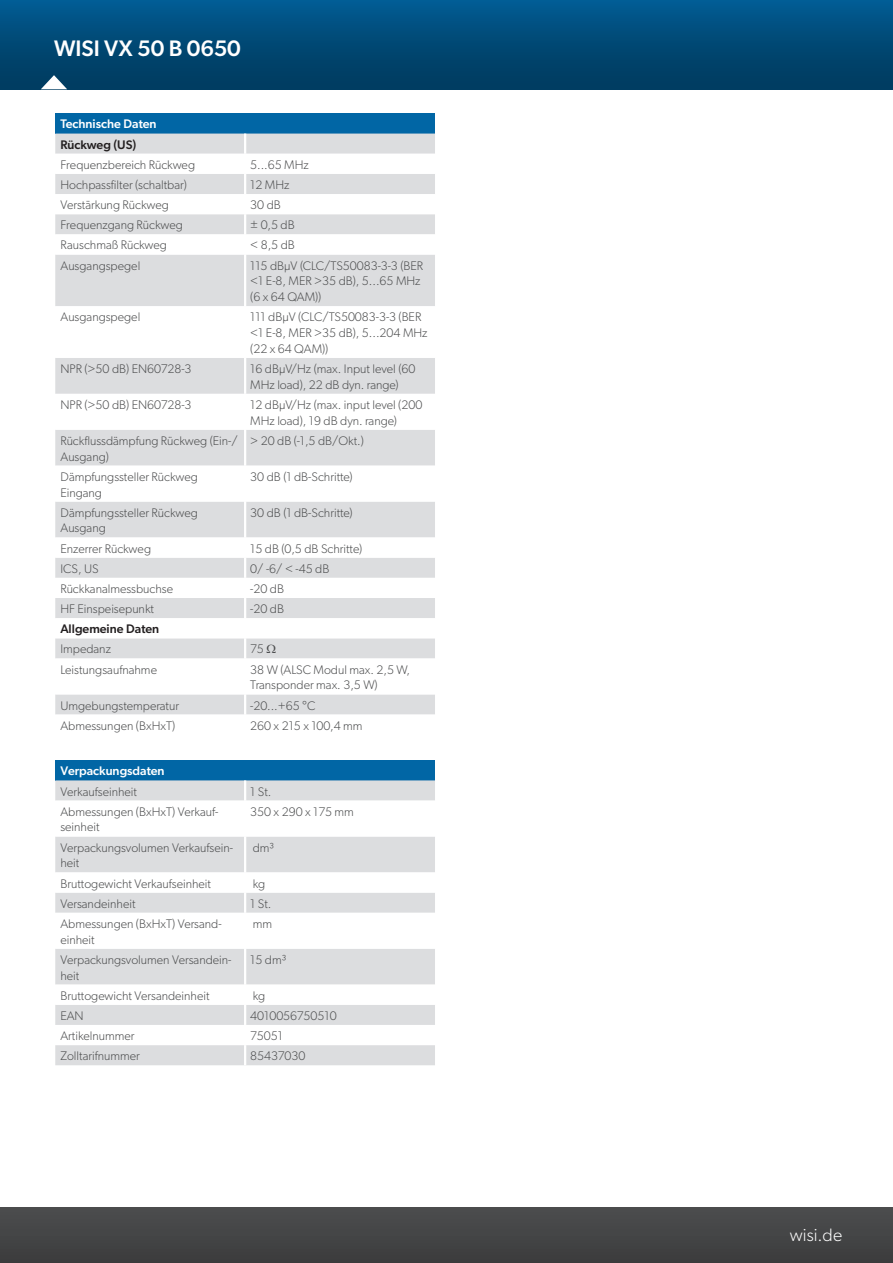
<style>
.page{position:relative;width:893px;height:1263px;background:#fff}
.page>*{position:absolute;margin:0;border:0;box-sizing:border-box;transform-origin:0 0}
.t1{font:500 22.5px "Gibson";letter-spacing:-.005em;color:#fff}
.t2{font:300 18px "Gibson";color:#fff}
.t3{font:300 12.45px/15.8px "Gibson";color:#4b4c4d}
.t4{font:500 12.45px "Gibson";color:#fff}
.t5{font:500 12.45px "Gibson";color:#231f20}
</style>
<div class="page">
<div style="left:0;top:0;width:893px;height:89px;background:linear-gradient(to bottom,#015b91,#00395b)"></div>
<div style="left:0;top:1208px;width:893px;height:55px;background:#454647"></div>
<svg style="left:41px;top:75px;width:26px;height:14px"></svg>
<div style="left:55px;top:113px;width:380px;height:21px;background:#0166a5"></div>
<div style="left:55px;top:134px;width:380px;height:20px;background:#dcdddf"></div>
<svg style="left:55px;top:174px;width:380px;height:541px"></svg>
<hr style="left:244px;top:134px;width:2px;height:20px;background:#fff">
<hr style="left:244px;top:174px;width:2px;height:20px;background:#fff">
<hr style="left:244px;top:194px;width:2px;height:20px;background:#fff">
<hr style="left:244px;top:214px;width:2px;height:20px;background:#fff">
<hr style="left:244px;top:234px;width:2px;height:21px;background:#fff">
<hr style="left:244px;top:255px;width:2px;height:51px;background:#fff">
<hr style="left:244px;top:306px;width:2px;height:52px;background:#fff">
<hr style="left:244px;top:358px;width:2px;height:36px;background:#fff">
<hr style="left:244px;top:394px;width:2px;height:36px;background:#fff">
<hr style="left:244px;top:430px;width:2px;height:36px;background:#fff">
<hr style="left:244px;top:466px;width:2px;height:36px;background:#fff">
<hr style="left:244px;top:502px;width:2px;height:35px;background:#fff">
<hr style="left:244px;top:537px;width:2px;height:21px;background:#fff">
<hr style="left:244px;top:558px;width:2px;height:20px;background:#fff">
<hr style="left:244px;top:578px;width:2px;height:20px;background:#fff">
<hr style="left:244px;top:598px;width:2px;height:20px;background:#fff">
<hr style="left:244px;top:618px;width:2px;height:20px;background:#fff">
<hr style="left:244px;top:638px;width:2px;height:20px;background:#fff">
<hr style="left:244px;top:658px;width:2px;height:36px;background:#fff">
<hr style="left:244px;top:694px;width:2px;height:21px;background:#fff">
<div style="left:55px;top:760px;width:380px;height:20px;background:#0166a5"></div>
<div style="left:55px;top:780px;width:380px;height:285px;background:#dcdddf"></div>
<svg style="left:55px;top:801px;width:380px;height:244px"></svg>
<hr style="left:244px;top:780px;width:2px;height:21px;background:#fff">
<hr style="left:244px;top:801px;width:2px;height:35px;background:#fff">
<hr style="left:244px;top:836px;width:2px;height:36px;background:#fff">
<hr style="left:244px;top:872px;width:2px;height:21px;background:#fff">
<hr style="left:244px;top:893px;width:2px;height:20px;background:#fff">
<hr style="left:244px;top:913px;width:2px;height:36px;background:#fff">
<hr style="left:244px;top:949px;width:2px;height:35px;background:#fff">
<hr style="left:244px;top:984px;width:2px;height:21px;background:#fff">
<hr style="left:244px;top:1005px;width:2px;height:20px;background:#fff">
<hr style="left:244px;top:1025px;width:2px;height:20px;background:#fff">
<hr style="left:244px;top:1045px;width:2px;height:20px;background:#fff">
<svg style="left:267px;top:645px;width:9px;height:8px"></svg>
<h1 class="t1" style="left:54px;top:35px;width:188px">WISI VX 50 B 0650</h1>
<p class="t4" style="left:60px;top:117px;width:98px">Technische Daten</p>
<p class="t5" style="left:60px;top:137px;width:77px">Rückweg (US)</p>
<p class="t3" style="left:60px;top:156px;width:136px">Frequenzbereich Rückweg</p>
<p class="t3" style="left:250px;top:156px;width:60px">5...65 MHz</p>
<p class="t3" style="left:60px;top:177px;width:128px">Hochpassfilter (schaltbar)</p>
<p class="t3" style="left:250px;top:177px;width:41px">12 MHz</p>
<p class="t3" style="left:60px;top:197px;width:110px">Verstärkung Rückweg</p>
<p class="t3" style="left:250px;top:197px;width:32px">30 dB</p>
<p class="t3" style="left:60px;top:217px;width:124px">Frequenzgang Rückweg</p>
<p class="t3" style="left:250px;top:217px;width:46px">± 0,5 dB</p>
<p class="t3" style="left:60px;top:237px;width:108px">Rauschmaß Rückweg</p>
<p class="t3" style="left:250px;top:237px;width:46px">&lt; 8,5 dB</p>
<p class="t3" style="left:60px;top:257px;width:81px">Ausgangspegel</p>
<p class="t3" style="left:250px;top:257px;width:174px">115 dBµV (CLC/TS50083-3-3 (BER &lt;1 E-8, MER &gt;35 dB), 5...65 MHz (6 x 64 QAM))</p>
<p class="t3" style="left:60px;top:309px;width:81px">Ausgangspegel</p>
<p class="t3" style="left:250px;top:309px;width:179px">111 dBµV (CLC/TS50083-3-3 (BER &lt;1 E-8, MER &gt;35 dB), 5...204 MHz (22 x 64 QAM))</p>
<p class="t3" style="left:60px;top:361px;width:133px">NPR (&gt;50 dB) EN60728-3</p>
<p class="t3" style="left:250px;top:361px;width:167px">16 dBµV/Hz (max. Input level (60<br>MHz load), 22 dB dyn. range)</p>
<p class="t3" style="left:60px;top:397px;width:133px">NPR (&gt;50 dB) EN60728-3</p>
<p class="t3" style="left:250px;top:397px;width:174px">12 dBµV/Hz (max. input level (200<br>MHz load), 19 dB dyn. range)</p>
<p class="t3" style="left:60px;top:432px;width:179px">Rückflussdämpfung Rückweg (Ein-/<br>Ausgang)</p>
<p class="t3" style="left:250px;top:432px;width:115px">&gt; 20 dB (-1,5 dB/Okt.)</p>
<p class="t3" style="left:60px;top:468px;width:139px">Dämpfungssteller Rückweg<br>Eingang</p>
<p class="t3" style="left:250px;top:468px;width:104px">30 dB (1 dB-Schritte)</p>
<p class="t3" style="left:60px;top:504px;width:139px">Dämpfungssteller Rückweg<br>Ausgang</p>
<p class="t3" style="left:250px;top:504px;width:104px">30 dB (1 dB-Schritte)</p>
<p class="t3" style="left:60px;top:540px;width:92px">Enzerrer Rückweg</p>
<p class="t3" style="left:250px;top:540px;width:113px">15 dB (0,5 dB Schritte)</p>
<p class="t3" style="left:60px;top:560px;width:40px">ICS, US</p>
<p class="t3" style="left:250px;top:560px;width:81px">0/ -6/ &lt; -45 dB</p>
<p class="t3" style="left:60px;top:581px;width:114px">Rückkanalmessbuchse</p>
<p class="t3" style="left:250px;top:581px;width:35px">-20 dB</p>
<p class="t3" style="left:60px;top:601px;width:95px">HF Einspeisepunkt</p>
<p class="t3" style="left:250px;top:601px;width:35px">-20 dB</p>
<p class="t5" style="left:60px;top:621px;width:100px">Allgemeine Daten</p>
<p class="t3" style="left:60px;top:641px;width:52px">Impedanz</p>
<p class="t3" style="left:250px;top:641px;width:15px">75</p>
<p class="t3" style="left:60px;top:661px;width:98px">Leistungsaufnahme</p>
<p class="t3" style="left:250px;top:661px;width:161px">38 W (ALSC Modul max. 2,5 W,<br>Transponder max. 3,5 W)</p>
<p class="t3" style="left:60px;top:697px;width:120px">Umgebungstemperatur</p>
<p class="t3" style="left:250px;top:697px;width:67px">-20...+65 °C</p>
<p class="t3" style="left:60px;top:717px;width:116px">Abmessungen (BxHxT)</p>
<p class="t3" style="left:250px;top:717px;width:114px">260 x 215 x 100,4 mm</p>
<p class="t4" style="left:60px;top:763px;width:106px">Verpackungsdaten</p>
<p class="t3" style="left:60px;top:783px;width:78px">Verkaufseinheit</p>
<p class="t3" style="left:250px;top:783px;width:23px">1 St.</p>
<p class="t3" style="left:60px;top:803px;width:159px">Abmessungen (BxHxT) Verkauf&shy;seinheit</p>
<p class="t3" style="left:250px;top:803px;width:105px">350 x 290 x 175 mm</p>
<p class="t3" style="left:60px;top:839px;width:174px">Verpackungsvolumen Verkaufsein&shy;heit</p>
<p class="t3" style="left:253px;top:839px;width:23px">dm³</p>
<p class="t3" style="left:60px;top:875px;width:152px">Bruttogewicht Verkaufseinheit</p>
<p class="t3" style="left:253px;top:875px;width:14px">kg</p>
<p class="t3" style="left:60px;top:895px;width:77px">Versandeinheit</p>
<p class="t3" style="left:250px;top:895px;width:23px">1 St.</p>
<p class="t3" style="left:60px;top:915px;width:163px">Abmessungen (BxHxT) Versand&shy;einheit</p>
<p class="t3" style="left:253px;top:915px;width:21px">mm</p>
<p class="t3" style="left:60px;top:951px;width:173px">Verpackungsvolumen Versandein&shy;heit</p>
<p class="t3" style="left:250px;top:951px;width:37px">15 dm³</p>
<p class="t3" style="left:60px;top:987px;width:151px">Bruttogewicht Versandeinheit</p>
<p class="t3" style="left:253px;top:987px;width:14px">kg</p>
<p class="t3" style="left:60px;top:1007px;width:25px">EAN</p>
<p class="t3" style="left:250px;top:1007px;width:88px">4010056750510</p>
<p class="t3" style="left:60px;top:1028px;width:76px">Artikelnummer</p>
<p class="t3" style="left:250px;top:1028px;width:34px">75051</p>
<p class="t3" style="left:60px;top:1048px;width:81px">Zolltarifnummer</p>
<p class="t3" style="left:250px;top:1048px;width:57px">85437030</p>
<h2 class="t2" style="left:790px;top:1224px;width:54px">wisi.de</h2>
</div>
